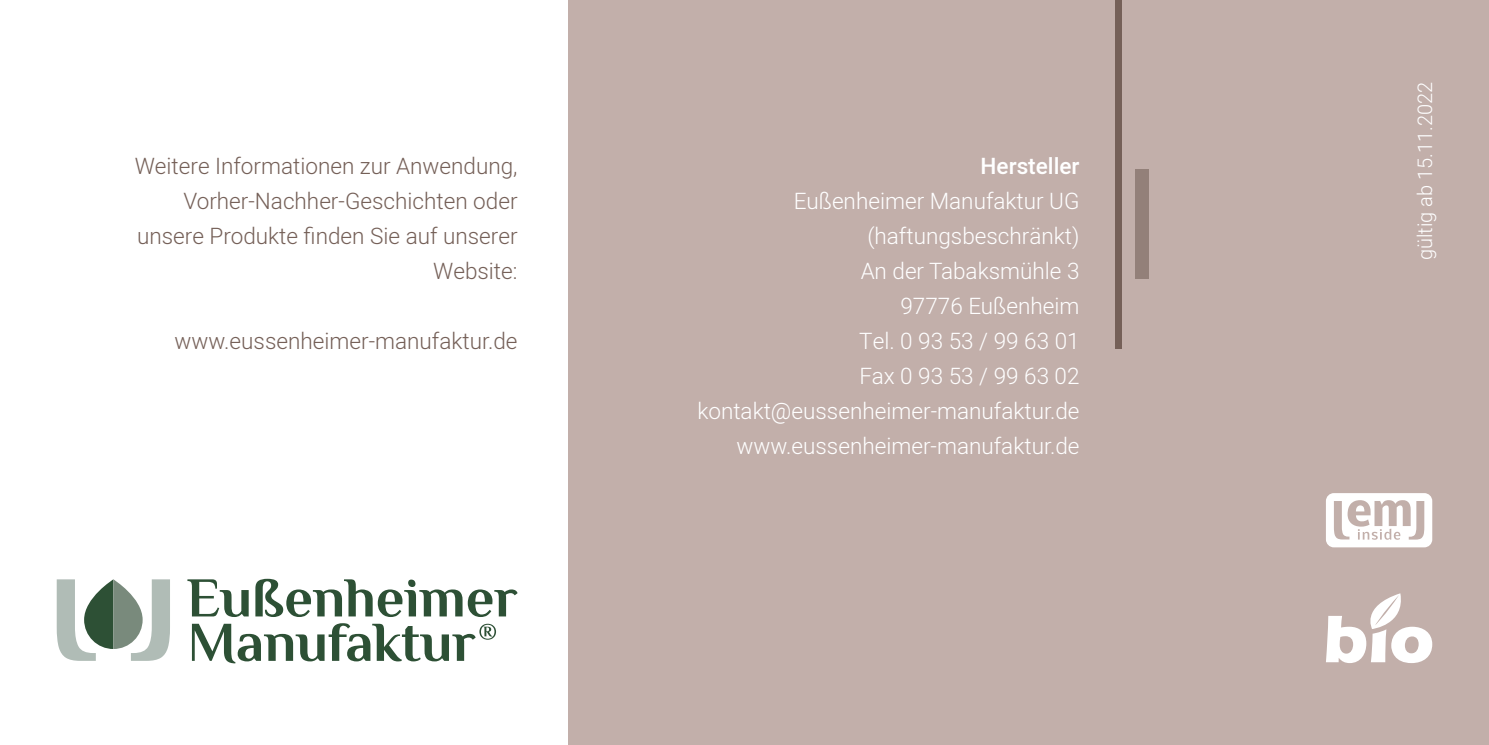
<style>
.page{position:relative;width:1489px;height:745px;background:#fff}
.page>*{position:absolute;margin:0;border:0;box-sizing:border-box;transform-origin:0 0}
.t1{font:300 22.5px/35px "Heebo";color:#fff;text-align:right}
.t2{font:300 22.5px/35px "Heebo";color:#756058;text-align:right}
.t3{font:500 22.5px "Heebo";color:#fff}
.t4{font:300 20px "Heebo";color:#fff}
</style>
<div class="page">
<div style="left:568px;top:0;width:920px;height:744px;background:#c2afaa"></div>
<svg style="left:1326px;top:493px;width:105px;height:54px"></svg>
<svg style="left:187px;top:579px;width:62px;height:37px"></svg>
<svg style="left:255px;top:578px;width:117px;height:38px"></svg>
<svg style="left:378px;top:579px;width:84px;height:37px"></svg>
<svg style="left:468px;top:589px;width:49px;height:27px"></svg>
<svg style="left:57px;top:579px;width:113px;height:81px"></svg>
<svg style="left:192px;top:623px;width:304px;height:40px"></svg>
<svg style="left:1326px;top:593px;width:105px;height:69px"></svg>
<div style="left:1135px;top:169px;width:13px;height:109px;background:#938079"></div>
<div style="left:1114px;top:0;width:7px;height:348px;background:#756058"></div>
<p class="t2" style="left:135px;top:148px;width:384px">Weitere Informationen zur Anwendung,<br>Vorher-Nachher-Geschichten oder unsere Produkte finden Sie auf unserer<br>Website:</p>
<p class="t2" style="left:175px;top:323px;width:344px">www.eussenheimer-manufaktur.de</p>
<p class="t3" style="left:980px;top:150px;width:100px">Hersteller</p>
<p class="t1" style="left:697px;top:183px;width:384px">Eußenheimer Manufaktur UG (haftungsbeschränkt)<br>An der Tabaksmühle 3<br>97776 Eußenheim<br>Tel. 0 93 53 / 99 63 01<br>Fax 0 93 53 / 99 63 02 kontakt@eussenheimer-manufaktur.de www.eussenheimer-manufaktur.de</p>
<p class="t4" style="left:1411px;top:260px;width:180px;rotate:-90deg">gültig ab 15.11.2022</p>
</div>
